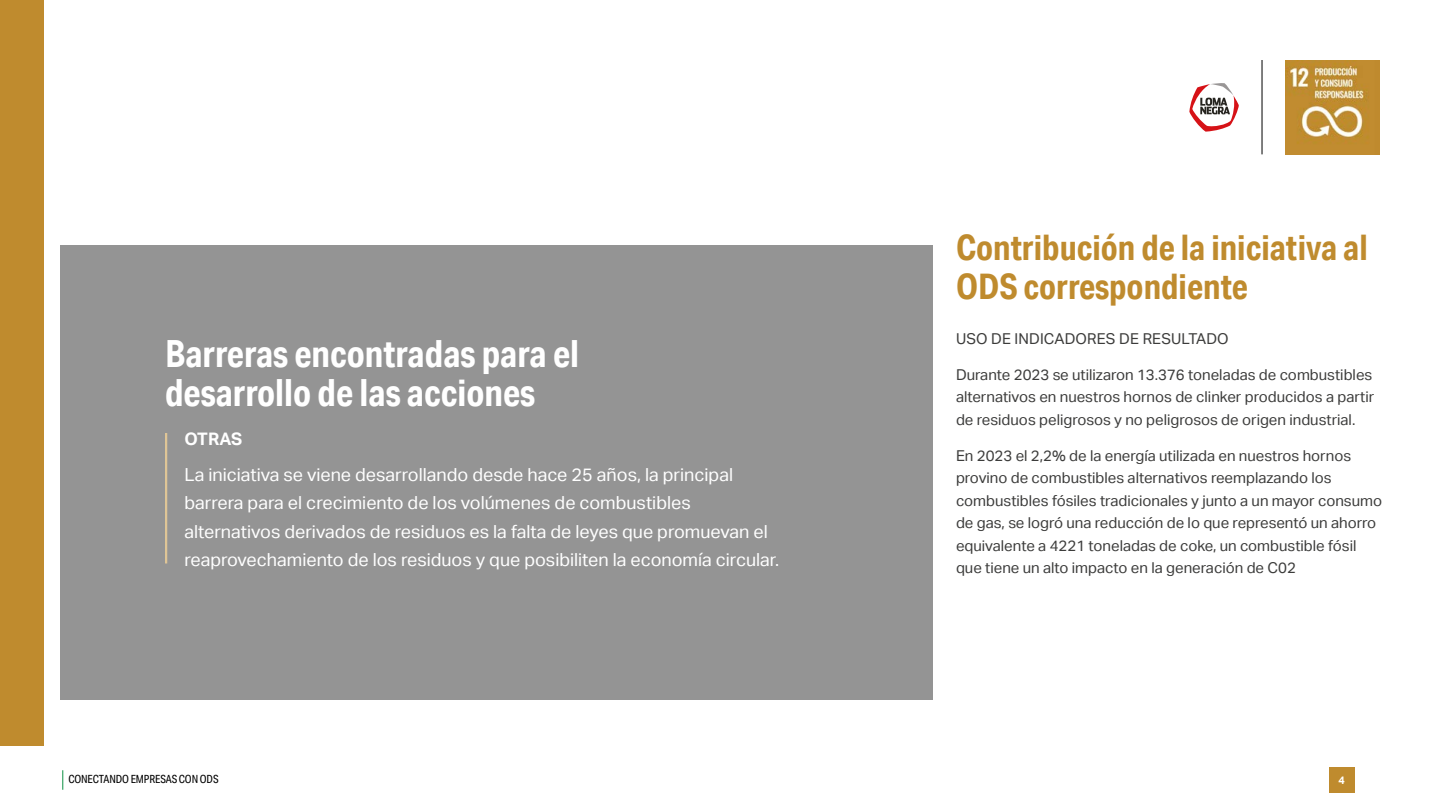
<style>
.page{position:relative;width:1440px;height:810px;background:#fff}
.page>*{position:absolute;margin:0;border:0;box-sizing:border-box;transform-origin:0 0}
.t1{font:700 37.5px/38.2px "Aktiv Grotesk Cd";color:#fff}
.t2{font:700 35.25px/38.2px "Aktiv Grotesk Cd";color:#bf8b2e}
.t3{font:18px/28.5px "Aktiv Grotesk";color:#fff}
.t4{font:700 17.25px "Aktiv Grotesk";letter-spacing:-.01em;color:#fff}
.t5{font:15px/22.5px "Aktiv Grotesk";color:#3c3c3b}
.t6{font:11.25px "Aktiv Grotesk Cd";letter-spacing:-.01em;color:#000}
.t7{font:700 10.88px "Aktiv Grotesk";color:#fff}
</style>
<div class="page">
<svg style="left:62px;top:770px;width:1px;height:20px"></svg>
<div style="left:1329px;top:767px;width:25px;height:26px;background:#bf8b2e"></div>
<img style="left:1285px;top:60px;width:95px;height:95px">
<hr style="left:1262px;top:60px;width:1px;height:94px;background:#000">
<svg style="left:1189px;top:83px;width:50px;height:49px"></svg>
<div style="left:0;top:0;width:44px;height:746px;background:#bf8b2e"></div>
<div style="left:60px;top:246px;width:872px;height:454px;background:#949494"></div>
<hr style="left:165px;top:433px;width:2px;height:130px;background:#dfc596">
<h1 class="t1" style="left:165px;top:334px;width:416px">Barreras encontradas para el desarrollo de las acciones</h1>
<p class="t4" style="left:184px;top:429px;width:60px">OTRAS</p>
<p class="t3" style="left:184px;top:460px;width:596px">La iniciativa se viene desarrollando desde hace 25 años, la principal barrera para el crecimiento de los volúmenes de combustibles alternativos derivados de residuos es la falta de leyes que promuevan el reaprovechamiento de los residuos y que posibiliten la economía circular.</p>
<h2 class="t2" style="left:956px;top:228px;width:413px">Contribución de la iniciativa al<br>ODS correspondiente</h2>
<p class="t5" style="left:956px;top:327px;width:274px">USO DE INDICADORES DE RESULTADO</p>
<p class="t5" style="left:956px;top:363px;width:420px">Durante 2023 se utilizaron 13.376 toneladas de combustibles alternativos en nuestros hornos de clinker producidos a partir de residuos peligrosos y no peligrosos de origen industrial.</p>
<p class="t5" style="left:956px;top:444px;width:428px">En 2023 el 2,2% de la energía utilizada en nuestros hornos provino de combustibles alternativos reemplazando los combustibles fósiles tradicionales y junto a un mayor consumo de gas, se logró una reducción de lo que representó un ahorro equivalente a 4221 toneladas de coke, un combustible fósil que tiene un alto impacto en la generación de C02</p>
<p class="t6" style="left:68px;top:773px;width:152px">CONECTANDO EMPRESAS CON ODS</p>
<p class="t7" style="left:1338px;top:774px;width:8px">4</p>
</div>
